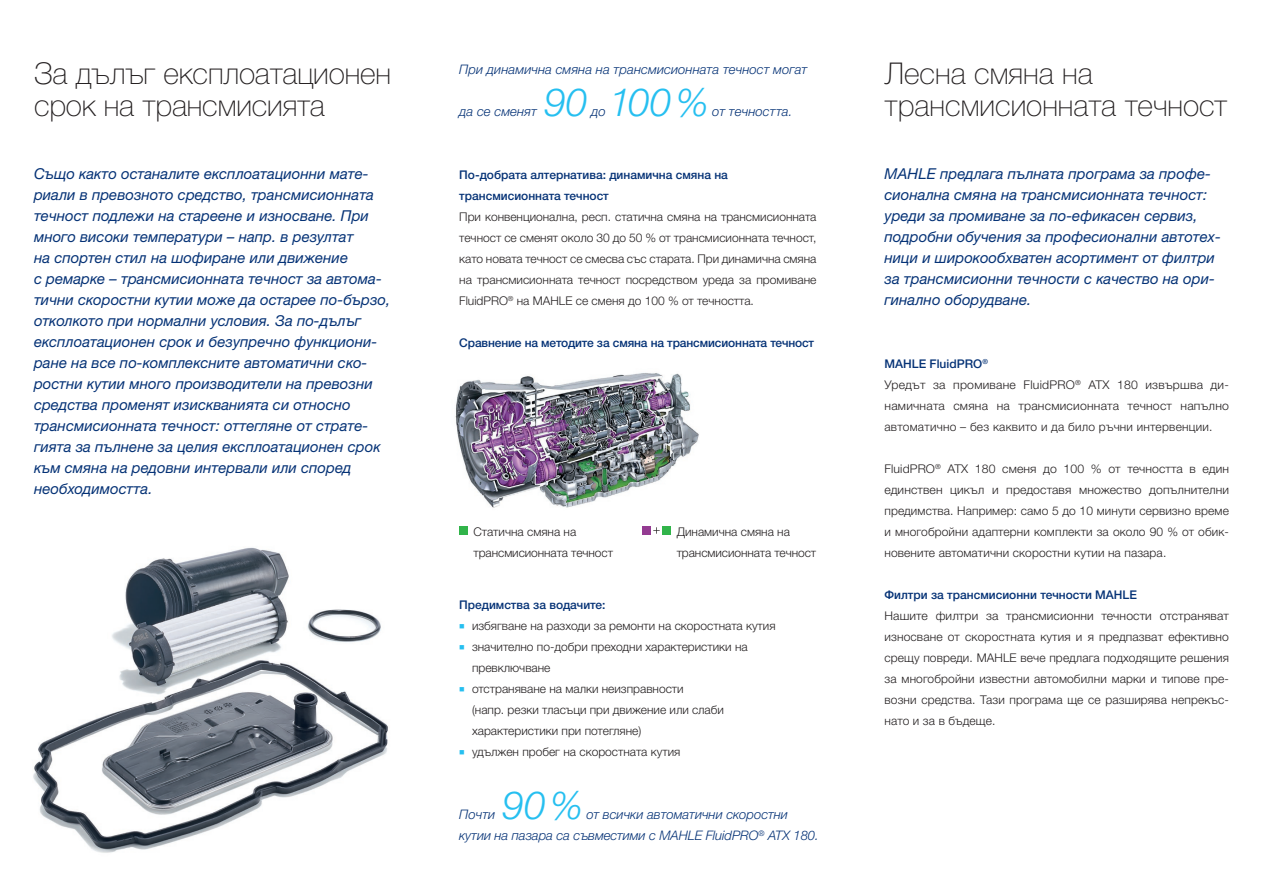
<style>
.page{position:relative;width:1263px;height:893px;background:#fff}
.page>*{position:absolute;margin:0;border:0;box-sizing:border-box;transform-origin:0 0}
._01_Mahle_Copy_Block{font:italic 300 39px "Helvetica Neue LTW1 G";letter-spacing:-.005em;color:#26bff0}
.sh___100___Chapter{font:100 30px/31.5px "Helvetica Neue LTW1 G";letter-spacing:-.005em;color:#231f20}
.sh___100___Chapter-2{font:italic 15px/21px "Helvetica Neue LTW1 G";color:#053276}
._01_Mahle_Copy_Block-2{font:italic 300 13.2px/21px "Helvetica Neue LTW1 G";color:#053276}
.sh___100___Copy___No{font:300 12px/21px "Helvetica Neue LTW1 G";color:#231f20;text-align:justify}
.sh___100___Copy___He{font:500 12px/21px "Helvetica Neue LTW1 G";color:#053276}
.s1{color:#26bff0}
</style>
<div class="page">
<img style="left:455px;top:373px;width:244px;height:135px">
<img style="left:33px;top:547px;width:355px;height:306px">
<div style="left:459px;top:526px;width:9px;height:9px;background:#31b44a"></div>
<div style="left:662px;top:526px;width:9px;height:9px;background:#31b44a"></div>
<div style="left:642px;top:526px;width:9px;height:9px;background:#943b92"></div>
<svg style="left:653px;top:527px;width:7px;height:7px"></svg>
<p class="sh___100___Chapter" style="left:34px;top:58px;width:359px">За дълъг експлоатационен срок на трансмисията</p>
<p class="sh___100___Chapter" style="left:884px;top:58px;width:344px">Лесна смяна на трансмисионната течност</p>
<p class="_01_Mahle_Copy_Block-2" style="left:459px;top:58px;width:350px">При динамична смяна на трансмисионната течност могат</p>
<p class="_01_Mahle_Copy_Block-2" style="left:459px;top:100px;width:79px">да се сменят</p>
<p class="_01_Mahle_Copy_Block" style="left:609px;top:78px;width:101px">100 %</p>
<p class="_01_Mahle_Copy_Block" style="left:544px;top:78px;width:45px">90</p>
<p class="_01_Mahle_Copy_Block-2" style="left:591px;top:100px;width:16px">до</p>
<p class="_01_Mahle_Copy_Block-2" style="left:712px;top:100px;width:82px">от течността.</p>
<p class="sh___100___Chapter-2" style="left:34px;top:163px;width:358px">Също както останалите експлоатационни мате&shy;риали в превозното средство, трансмисионната течност подлежи на стареене и износване. При много високи температури – напр. в резултат<br>на спортен стил на шофиране или движение<br>с ремарке – трансмисионната течност за автома&shy;тични скоростни кутии може да остарее по-бързо, отколкото при нормални условия. За по-дълъг експлоатационен срок и безупречно функциони&shy;ране на все по-комплексните автоматични ско&shy;ростни кутии много производители на превозни средства променят изискванията си относно трансмисионната течност: оттегляне от страте&shy;гията за пълнене за целия експлоатационен срок към смяна на редовни интервали или според необходимостта.</p>
<p class="sh___100___Copy___He" style="left:459px;top:164px;width:270px">По-добрата алтернатива: динамична смяна на трансмисионната течност</p>
<p class="sh___100___Copy___No" style="left:459px;top:206px;width:359px">При конвенционална, респ. статична смяна на трансмисионната течност се сменят около 30 до 50 % от трансмисионната течност, като новата течност се смесва със старата. При динамична смяна на трансмисионната течност посредством уреда за промиване FluidPRO<sup>®</sup> на MAHLE се сменя до 100 % от течността.</p>
<p class="sh___100___Copy___He" style="left:459px;top:332px;width:356px">Сравнение на методите за смяна на трансмисионната течност</p>
<p class="sh___100___Copy___No" style="left:473px;top:521px;width:141px">Статична смяна на трансмисионната течност</p>
<p class="sh___100___Copy___No" style="left:677px;top:521px;width:141px">Динамична смяна на трансмисионната течност</p>
<p class="sh___100___Copy___He" style="left:459px;top:594px;width:148px">Предимства за водачите:</p>
<p class="sh___100___Copy___No" style="left:459px;top:615px;width:318px"><span class="s1">■</span> избягване на разходи за ремонти на скоростната кутия</p>
<p class="sh___100___Copy___No" style="left:472px;top:636px;width:277px;text-indent:-13px"><span class="s1">■</span> значително по-добри преходни характеристики на превключване</p>
<p class="sh___100___Copy___No" style="left:472px;top:678px;width:253px;text-align:left;text-indent:-13px"><span class="s1">■</span> отстраняване на малки неизправности<br>(напр. резки тласъци при движение или слаби характеристики при потегляне)</p>
<p class="sh___100___Copy___No" style="left:459px;top:741px;width:223px"><span class="s1">■</span> удължен пробег на скоростната кутия</p>
<p class="_01_Mahle_Copy_Block" style="left:503px;top:781px;width:82px">90 %</p>
<p class="_01_Mahle_Copy_Block-2" style="left:459px;top:804px;width:38px">Почти</p>
<p class="_01_Mahle_Copy_Block-2" style="left:459px;top:804px;width:361px;text-indent:127px">от всички автоматични скоростни кутии на пазара са съвместими с MAHLE FluidPRO<sup>®</sup> ATX 180.</p>
<p class="sh___100___Chapter-2" style="left:884px;top:163px;width:338px">MAHLE предлага пълната програма за профе&shy;сионална смяна на трансмисионната течност: уреди за промиване за по-ефикасен сервиз, подробни обучения за професионални автотех&shy;ници и широкообхватен асортимент от филтри за трансмисионни течности с качество на ори&shy;гинално оборудване.</p>
<p class="sh___100___Copy___He" style="left:884px;top:353px;width:105px">MAHLE FluidPRO<sup>®</sup></p>
<p class="sh___100___Copy___No" style="left:884px;top:374px;width:346px">Уредът за промиване FluidPRO<sup>®</sup> ATX 180 извършва ди&shy;намичната смяна на трансмисионната течност напълно автоматично – без каквито и да било ръчни интервенции.</p>
<p class="sh___100___Copy___No" style="left:884px;top:458px;width:346px">FluidPRO<sup>®</sup> ATX 180 сменя до 100 % от течността в един единствен цикъл и предоставя множество допълнителни предимства. Например: само 5 до 10 минути сервизно време и многобройни адаптерни комплекти за около 90 % от обик&shy;новените автоматични скоростни кутии на пазара.</p>
<p class="sh___100___Copy___He" style="left:884px;top:584px;width:254px">Филтри за трансмисионни течности MAHLE</p>
<p class="sh___100___Copy___No" style="left:884px;top:605px;width:346px">Нашите филтри за трансмисионни течности отстраняват износване от скоростната кутия и я предпазват ефективно срещу повреди. MAHLE вече предлага подходящите решения за многобройни известни автомобилни марки и типове пре&shy;возни средства. Тази програма ще се разширява непрекъс&shy;нато и за в бъдеще.</p>
</div>
